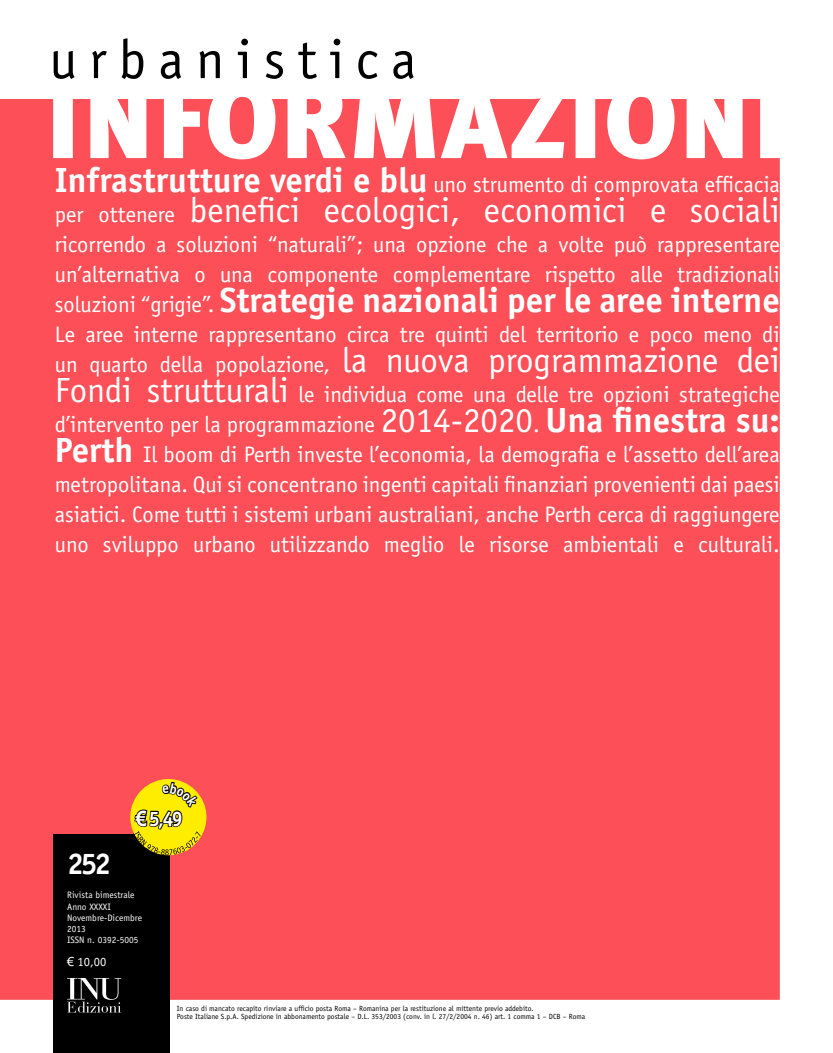
<style>
.page{position:relative;width:833px;height:1053px;background:#fff}
.page>*{position:absolute;margin:0;border:0;box-sizing:border-box;transform-origin:0 0}
.t1{font:55px "Officina Sans Std";letter-spacing:.22em;color:#000}
.t2{font:700 35px "Officina Sans Std";color:#fff}
.t3{font:35px "Officina Sans Std";color:#fff}
.t4{font:700 30px "Officina Sans Std";color:#fff}
.t5{font:22.5px/30px "Officina Sans Std";color:#fff}
.t6{font:700 21px "Officina Sans Std";color:#fff;scale:.95 1}
.t7{font:12.5px "Officina Sans Std";color:#fff}
.t8{font:9.38px/11.2px "Officina Sans Std";color:#fff}
.t9{font:7.5px/8.8px "Officina Sans Std";color:#000}
.s1{font-weight:700;font-size:35px}
.s2{font-size:22.5px}
.s3{font-weight:400;font-size:22.5px}
.s4{font-size:35px}
.s5{font-family:"Arial"}
</style>
<div class="page">
<div style="left:0;top:97px;width:780px;height:902px;background:#fd4f57"></div>
<div style="left:53px;top:834px;width:117px;height:218px;background:#000"></div>
<svg style="left:67px;top:978px;width:54px;height:34px"></svg>
<div style="left:130px;top:779px;width:76px;height:76px;background:#ffed00;border-radius:50%"></div>
<svg style="left:133px;top:765px;width:68px;height:96px"></svg>
<h1 class="t1" style="left:50px;top:27px;width:368px">urbanistica</h1>
<p class="t5" style="left:55px;top:170px;width:726px"><span class="s1">Infrastrutture verdi e blu</span> uno strumento di comprovata efficacia</p>
<h2 class="t3" style="left:55px;top:190px;width:726px"><span class="s2">per ottenere</span> benefici ecologici, economici e sociali</h2>
<p class="t5" style="left:55px;top:230px;width:726px">ricorrendo a soluzioni “naturali”; una opzione che a volte può rappresentare un’alternativa o una componente complementare rispetto alle tradizionali</p>
<h2 class="t2" style="left:55px;top:278px;width:726px"><span class="s3">soluzioni “grigie”.</span> Strategie nazionali per le aree interne</h2>
<p class="t5" style="left:55px;top:320px;width:726px;text-align:justify">Le aree interne rappresentano circa tre quinti del territorio e poco meno di un quarto della popolazione, <span class="s4">la nuova programmazione dei Fondi strutturali</span> le individua come una delle tre opzioni strategiche d’intervento per la programmazione <span class="s4">2014-2020</span>. <span class="s1">Una finestra su:<br>Perth</span> Il boom di Perth investe l’economia, la demografia e l’assetto dell’area metropolitana. Qui si concentrano ingenti capitali finanziari provenienti dai paesi asiatici. Come tutti i sistemi urbani australiani, anche Perth cerca di raggiungere uno sviluppo urbano utilizzando meglio le risorse ambientali e culturali.</p>
<p class="t6" style="left:136px;top:805px;width:51px"><span class="s5">€</span> 5,49</p>
<h3 class="t4" style="left:67px;top:844px;width:46px">252</h3>
<p class="t8" style="left:67px;top:889px;width:76px">Rivista bimestrale<br>Anno XXXXI<br>Novembre-Dicembre<br>2013<br>ISSN n. 0392-5005</p>
<p class="t7" style="left:67px;top:954px;width:41px"><span class="s5">€</span> 10,00</p>
<p class="t9" style="left:177px;top:1003px;width:410px">In caso di mancato recapito rinviare a ufficio posta Roma – Romanina per la restituzione al mittente previo addebito.<br>Poste Italiane S.p.A. Spedizione in abbonamento postale – D.L. 353/2003 (conv. in l. 27/2/2004 n. 46) art. 1 comma 1 – DCB – Roma</p>
</div>
